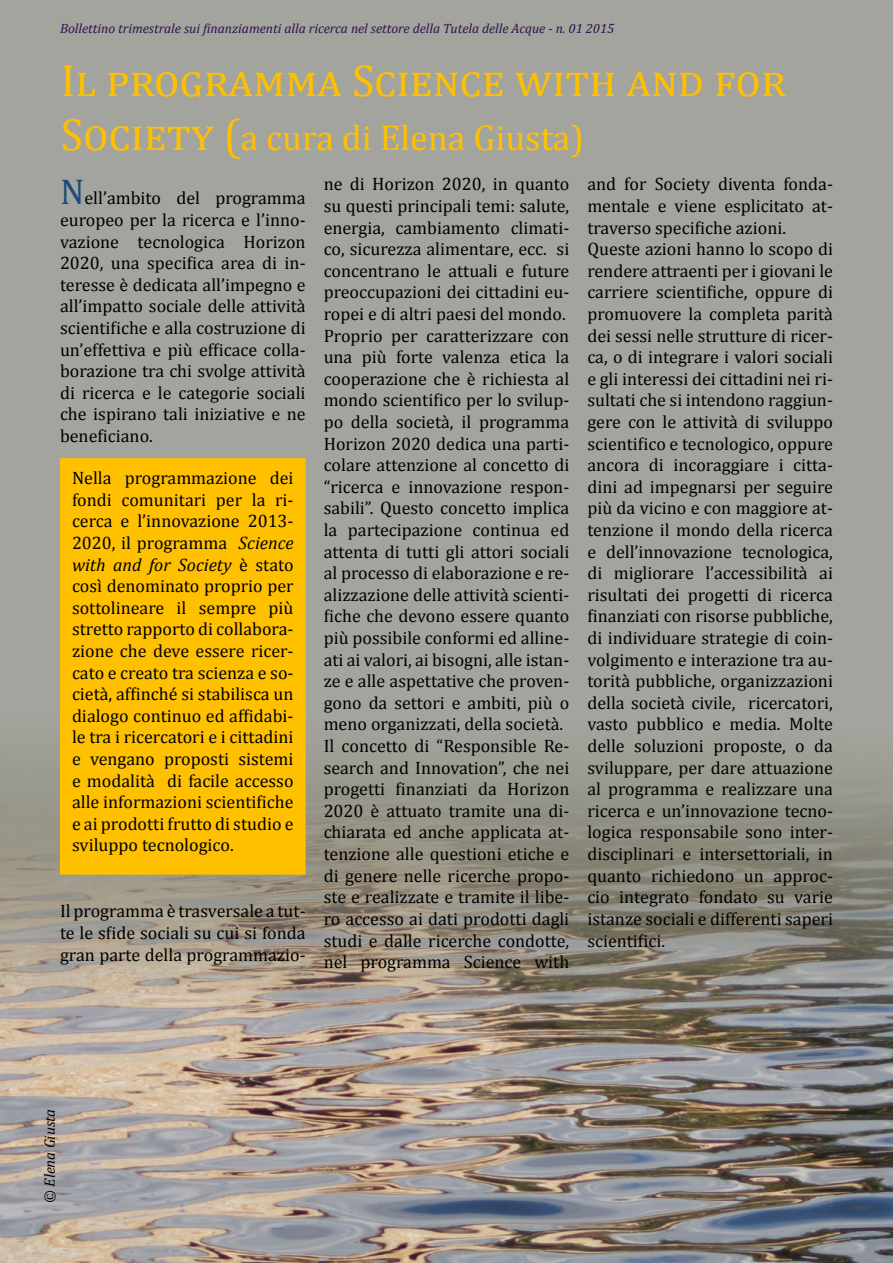
<style>
.page{position:relative;width:893px;height:1263px;background:#fff}
.page>*{position:absolute;margin:0;border:0;box-sizing:border-box;transform-origin:0 0}
.t1{font:45px "Cambria";letter-spacing:.055em;color:#ffc000}
.t2{font:36px "Cambria";color:#ffc000}
.t3{font:18px/21.6px "Cambria";color:#000;text-align:justify}
.t4{font:italic 15px "Cambria";color:#000}
.t5{font:italic 13.5px "Cambria";color:#2f1050}
.s1{font-size:45px}
.s2{font-size:36px;color:#1f497d}
.s3{font-style:italic}
</style>
<div class="page">
<img style="left:0;top:0;width:893px;height:1263px">
<div style="left:60px;top:60px;width:773px;height:116px;background:#a3a49e"></div>
<div style="left:59px;top:59px;width:775px;height:118px;border:2px solid #a3a49e"></div>
<div style="left:66px;top:464px;width:234px;height:405px;background:#ffc000"></div>
<div style="left:60px;top:458px;width:246px;height:417px;border:12px solid #ffc000"></div>
<p class="t5" style="left:60px;top:19px;width:556px">Bollettino trimestrale sui finanziamenti alla ricerca nel settore della Tutela delle Acque - n. 01 2015</p>
<h1 class="t1" style="left:61px;top:54px;width:720px">Il programma Science with and for</h1>
<h2 class="t2" style="left:61px;top:116px;width:525px"><span class="s1">Society (</span>a cura di Elena Giusta)</h2>
<p class="t3" style="left:60px;top:187px;width:247px"><span class="s2">N</span>ell’ambito del programma europeo per la ricerca e l’inno&shy;vazione tecnologica Horizon 2020, una specifica area di in&shy;teresse è dedicata all’impegno e all’impatto sociale delle attività scientifiche e alla costruzione di un’effettiva e più efficace colla&shy;borazione tra chi svolge attività di ricerca e le categorie sociali che ispirano tali iniziative e ne beneficiano.</p>
<p class="t3" style="left:324px;top:173px;width:247px;text-align:left">ne di Horizon 2020, in quanto su questi principali temi: salute, energia, cambiamento climati&shy;co, sicurezza alimentare, ecc. si concentrano le attuali e future preoccupazioni dei cittadini eu&shy;ropei e di altri paesi del mondo.<br>Proprio per caratterizzare con una più forte valenza etica la cooperazione che è richiesta al mondo scientifico per lo svilup&shy;po della società, il programma<br>Horizon 2020 dedica una parti&shy;colare attenzione al concetto di “ricerca e innovazione respon&shy;sabili”. Questo concetto implica la partecipazione continua ed attenta di tutti gli attori sociali al processo di elaborazione e re&shy;alizzazione delle attività scienti&shy;fiche che devono essere quanto più possibile conformi ed alline&shy;ati ai valori, ai bisogni, alle istan&shy;ze e alle aspettative che proven&shy;gono da settori e ambiti, più o meno organizzati, della società.<br>Il concetto di “Responsible Re&shy;search and Innovation”, che nei progetti finanziati da Horizon<br>2020 è attuato tramite una di&shy;chiarata ed anche applicata at&shy;tenzione alle questioni etiche e di genere nelle ricerche propo&shy;ste e realizzate e tramite il libe&shy;ro accesso ai dati prodotti dagli studi e dalle ricerche condotte, nel programma Science with</p>
<p class="t3" style="left:587px;top:173px;width:247px;text-align:left">and for Society diventa fonda&shy;mentale e viene esplicitato at&shy;traverso specifiche azioni.<br>Queste azioni hanno lo scopo di rendere attraenti per i giovani le carriere scientifiche, oppure di promuovere la completa parità dei sessi nelle strutture di ricer&shy;ca, o di integrare i valori sociali e gli interessi dei cittadini nei ri&shy;sultati che si intendono raggiun&shy;gere con le attività di sviluppo scientifico e tecnologico, oppure ancora di incoraggiare i citta&shy;dini ad impegnarsi per seguire più da vicino e con maggiore at&shy;tenzione il mondo della ricerca e dell’innovazione tecnologica, di migliorare l’accessibilità ai risultati dei progetti di ricerca finanziati con risorse pubbliche, di individuare strategie di coin&shy;volgimento e interazione tra au&shy;torità pubbliche, organizzazioni della società civile, ricercatori, vasto pubblico e media. Molte delle soluzioni proposte, o da sviluppare, per dare attuazione al programma e realizzare una ricerca e un’innovazione tecno&shy;logica responsabile sono inter&shy;disciplinari e intersettoriali, in quanto richiedono un approc&shy;cio integrato fondato su varie istanze sociali e differenti saperi scientifici.</p>
<p class="t3" style="left:72px;top:467px;width:223px">Nella programmazione dei fondi comunitari per la ri&shy;cerca e l’innovazione 2013- 2020, il programma <span class="s3">Science with and for Society</span> è stato così denominato proprio per sottolineare il sempre più stretto rapporto di collabora&shy;zione che deve essere ricer&shy;cato e creato tra scienza e so&shy;cietà, affinché si stabilisca un dialogo continuo ed affidabi&shy;le tra i ricercatori e i cittadini e vengano proposti sistemi e modalità di facile accesso alle informazioni scientifiche e ai prodotti frutto di studio e sviluppo tecnologico.</p>
<p class="t3" style="left:60px;top:900px;width:247px">Il programma è trasversale a tut&shy;te le sfide sociali su cui si fonda gran parte della programmazio-</p>
<p class="t4" style="left:39px;top:1203px;width:96px;rotate:-90deg">© Elena Giusta</p>
</div>
